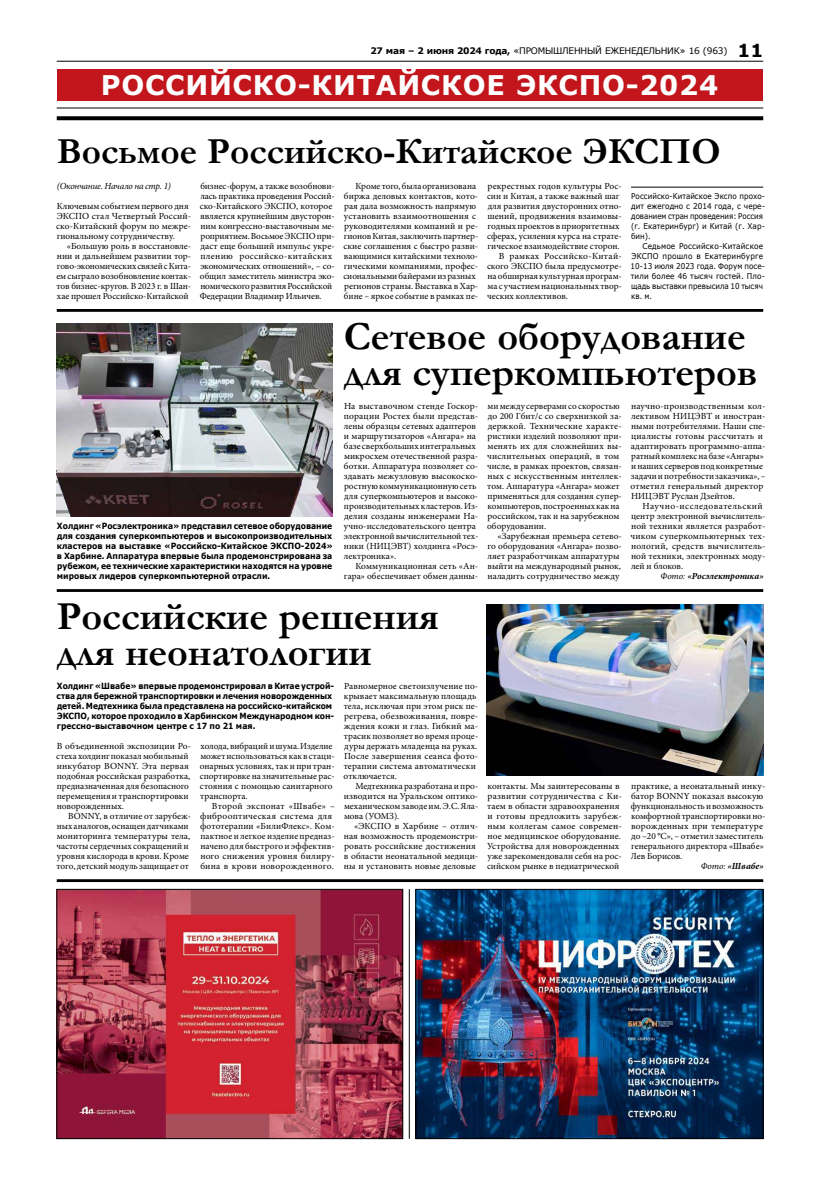
<style>
.page{position:relative;width:820px;height:1191px;background:#fff}
.page>*{position:absolute;margin:0;border:0;box-sizing:border-box;transform-origin:0 0}
.t1{font:700 40px/36px "Garamond";color:#000}
.t2{font:700 37px "Garamond";color:#000}
.t3{font:700 27px "Verdana";letter-spacing:.025em;color:#fff}
.t4{font:9.3px/10px "Minion Pro";letter-spacing:.005em;color:#000}
.t5{font:italic 700 9.3px "Minion Pro";color:#000}
.t6{font:italic 9.3px "Minion Pro";letter-spacing:-.03em;color:#000}
.t7{font:9.3px "Minion Pro";letter-spacing:.025em;color:#000}
.t8{font:9px "Verdana";letter-spacing:-.025em;color:#000}
.t9{font:700 8.5px/10px "Verdana";letter-spacing:-.005em;color:#000;text-align:justify;scale:.9 1}
.t10{font:700 8.5px/10px "Verdana";letter-spacing:-.005em;color:#000;scale:.89 1}
.t11{font:8px/10px "Verdana";letter-spacing:.005em;color:#000;scale:.92 1}
.t12{font:8px/10px "Verdana";letter-spacing:.005em;color:#000;scale:.9 1}
.s1{font-weight:700}
.s2{font-weight:700;font-size:18px}
.s3{font-weight:400}
</style>
<div class="page">
<div style="left:57px;top:69px;width:705px;height:32px;background:#c2151c"></div>
<hr style="left:57px;top:108px;width:706px;height:1px;background:#000">
<svg style="left:57px;top:116px;width:706px;height:4px;background:#101010"></svg>
<hr style="left:57px;top:61px;width:706px;height:1px;background:#000">
<hr style="left:57px;top:309px;width:706px;height:3px;background:#000">
<hr style="left:57px;top:589px;width:706px;height:3px;background:#000">
<hr style="left:57px;top:879px;width:706px;height:3px;background:#000">
<hr style="left:409px;top:889px;width:1px;height:249px;background:#000">
<img style="left:417px;top:891px;width:344px;height:245px">
<div style="left:415px;top:889px;width:348px;height:249px;border:1px solid #000"></div>
<hr style="left:630px;top:187px;width:133px;height:1px;background:#000">
<img style="left:59px;top:891px;width:342px;height:245px">
<div style="left:57px;top:889px;width:346px;height:249px;border:1px solid #000"></div>
<img style="left:486px;top:604px;width:277px;height:171px">
<img style="left:57px;top:323px;width:275px;height:193px">
<p class="t8" style="left:370px;top:44px;width:394px"><span class="s1">27 мая – 2 июня 2024 года,</span> «ПРОМЫШЛЕННЫЙ ЕЖЕНЕДЕЛЬНИК» 16 (963) <span class="s2">11</span></p>
<h3 class="t3" style="left:101px;top:66px;width:618px">РОССИЙСКО-КИТАЙСКОЕ ЭКСПО-2024</h3>
<h2 class="t2" style="left:57px;top:126px;width:665px">Восьмое Российско-Китайское ЭКСПО</h2>
<p class="t6" style="left:57px;top:180px;width:116px">(Окончание. Начало на стр. 1)</p>
<p class="t4" style="left:200px;top:181px;width:136px">бизнес-форум, а также возобнови&shy;лась практика проведения Россий&shy;ско-Китайского ЭКСПО, которое является крупнейшим двусторон&shy;ним конгрессно-выставочным ме&shy;роприятием. Восьмое ЭКСПО при&shy;даст еще больший импульс укре&shy;плению российско-китайских экономических отношений», – со&shy;общил заместитель министра эко&shy;номического развития Российской<br>Федерации Владимир Ильичев.</p>
<p class="t4" style="left:343px;top:181px;width:136px;text-indent:12px">Кроме того, была организована биржа деловых контактов, кото&shy;рая дала возможность напрямую установить взаимоотношения с руководителями компаний и ре&shy;гионов Китая, заключить партнер&shy;ские соглашения с быстро разви&shy;вающимися китайскими техноло&shy;гическими компаниями, профес&shy;сиональными байерами из разных регионов страны. Выставка в Хар&shy;бине – яркое событие в рамках пе-</p>
<p class="t4" style="left:487px;top:181px;width:136px">рекрестных годов культуры Рос-</p>
<p class="t4" style="left:487px;top:191px;width:134px">сии и Китая, а также важный шаг</p>
<p class="t4" style="left:487px;top:201px;width:136px">для развития двусторонних отно-</p>
<p class="t4" style="left:487px;top:211px;width:136px">шений, продвижения взаимовы-</p>
<p class="t4" style="left:487px;top:221px;width:133px">годных проектов в приоритетных</p>
<p class="t4" style="left:487px;top:231px;width:136px">сферах, усиления курса на страте-</p>
<p class="t4" style="left:487px;top:241px;width:134px">гическое взаимодействие сторон.</p>
<p class="t7" style="left:499px;top:250px;width:124px">В рамках Российско-Китай-</p>
<p class="t4" style="left:487px;top:261px;width:136px">ского ЭКСПО была предусмотре-</p>
<p class="t4" style="left:487px;top:271px;width:136px">на обширная культурная програм-</p>
<p class="t4" style="left:487px;top:281px;width:136px">ма с участием национальных твор-</p>
<p class="t4" style="left:487px;top:291px;width:82px">ческих коллективов.</p>
<p class="t12" style="left:631px;top:191px;width:150px">Российско-Китайское Экспо прохо&shy;дит ежегодно с 2014 года, с чере&shy;дованием стран проведения: Россия (г. Екатеринбург) и Китай (г. Хар&shy;бин).</p>
<p class="t11" style="left:630px;top:241px;width:147px;text-indent:12px">Седьмое Российско-Китайское<br>ЭКСПО прошло в Екатеринбурге<br>10-13 июля 2023 года. Форум посе&shy;тили более 46 тысяч гостей. Пло&shy;щадь выставки превысила 10 тысяч кв. м.</p>
<p class="t4" style="left:56px;top:201px;width:136px">Ключевым событием первого дня<br>ЭКСПО стал Четвертый Россий&shy;ско-Китайский форум по межре&shy;гиональному сотрудничеству.</p>
<p class="t4" style="left:56px;top:241px;width:136px;text-align:justify;text-indent:10px">«Большую роль в восстановле&shy;нии и дальнейшем развитии тор&shy;гово-экономических связей с Кита&shy;ем сыграло возобновление контак&shy;тов бизнес-кругов. В 2023 г. в Шан&shy;хае прошел Российско-Китайской</p>
<p class="t9" style="left:57px;top:521px;width:308px">Холдинг «Росэлектроника» представил сетевое оборудование для создания суперкомпьютеров и высокопроизводительных кластеров на выставке «Российско-Китайское ЭКСПО-2024» в Харбине. Аппаратура впервые была продемонстрирована за рубежом, ее технические характеристики находятся на уровне мировых лидеров суперкомпьютерной отрасли.</p>
<h1 class="t1" style="left:344px;top:319px;width:415px">Сетевое оборудование для суперкомпьютеров</h1>
<p class="t4" style="left:344px;top:401px;width:136px">На выставочном стенде Госкор&shy;порации Ростех были представ&shy;лены образцы сетевых адаптеров и маршрутизаторов «Ангара» на базе сверхбольших интегральных микросхем отечественной разра&shy;ботки. Аппаратура позволяет со&shy;здавать межузловую высокоско&shy;ростную коммуникационную сеть для суперкомпьютеров и высоко&shy;производительных кластеров. Из&shy;делия созданы инженерами На&shy;учно-исследовательского центра электронной вычислительной тех&shy;ники (НИЦЭВТ) холдинга «Росэ&shy;лектроника».</p>
<p class="t4" style="left:344px;top:561px;width:136px;text-align:right">Коммуникационная сеть «Ан&shy;гара» обеспечивает обмен данны-</p>
<p class="t4" style="left:487px;top:401px;width:136px">ми между серверами со скоростью до 200 Гбит/с со сверхнизкой за&shy;держкой. Технические характе&shy;ристики изделий позволяют при&shy;менять их для сложнейших вы&shy;числительных операций, в том числе, в рамках проектов, связан&shy;ных с искусственным интеллек&shy;том. Аппаратура «Ангара» может применяться для создания супер&shy;компьютеров, построенных как на российском, так и на зарубежном оборудовании.</p>
<p class="t4" style="left:487px;top:531px;width:136px;text-indent:10px">«Зарубежная премьера сетево&shy;го оборудования «Ангара» позво&shy;ляет разработчикам аппаратуры выйти на международный рынок, наладить сотрудничество между</p>
<p class="t4" style="left:630px;top:401px;width:136px">научно-производственным кол&shy;лективом НИЦЭВТ и иностран&shy;ными потребителями. Наши спе&shy;циалисты готовы рассчитать и адаптировать программно-аппа&shy;ратный комплекс на базе «Ангары» и наших серверов под конкретные задачи и потребности заказчика», – отметил генеральный директор<br>НИЦЭВТ Руслан Дзейтов.</p>
<p class="t4" style="left:630px;top:501px;width:136px;text-indent:12px">Научно-исследовательский центр электронной вычислитель&shy;ной техники является разработ&shy;чиком суперкомпьютерных тех&shy;нологий, средств вычислитель&shy;ной техники, электронных моду&shy;лей и блоков.</p>
<p class="t5" style="left:660px;top:569px;width:105px"><span class="s3">Фото:</span> «Росэлектроника»</p>
<h1 class="t1" style="left:57px;top:599px;width:383px">Российские решения для неонатологии</h1>
<p class="t10" style="left:57px;top:681px;width:313px">Холдинг «Швабе» впервые продемонстрировал в Китае устрой&shy;ства для бережной транспортировки и лечения новорожденных детей. Медтехника была представлена на российско-китайском ЭКСПО, которое проходило в Харбинском Международном кон&shy;грессно-выставочном центре с 17 по 21 мая.</p>
<p class="t4" style="left:56px;top:741px;width:136px">В объединенной экспозиции Ро&shy;стеха холдинг показал мобильный инкубатор BONNY. Эта первая подобная российская разработка, предназначенная для безопасного перемещения и транспортировки новорожденных.</p>
<p class="t4" style="left:56px;top:811px;width:136px;text-indent:12px">BONNY, в отличие от зарубеж&shy;ных аналогов, оснащен датчиками мониторинга температуры тела, частоты сердечных сокращений и уровня кислорода в крови. Кроме того, детский модуль защищает от</p>
<p class="t4" style="left:343px;top:681px;width:136px">Равномерное светоизлучение по&shy;крывает максимальную площадь тела, исключая при этом риск пе&shy;регрева, обезвоживания, повре&shy;ждения кожи и глаз. Гибкий ма&shy;трасик позволяет во время проце&shy;дуры держать младенца на руках.<br>После завершения сеанса фото&shy;терапии система автоматически отключается.</p>
<p class="t4" style="left:344px;top:781px;width:136px;text-align:justify;text-indent:11px">Медтехника разработана и про&shy;изводится на Уральском оптико&shy;механическом заводе им. Э.С. Яла&shy;мова (УОМЗ).</p>
<p class="t4" style="left:344px;top:821px;width:136px;text-indent:10px">«ЭКСПО в Харбине – отлич&shy;ная возможность продемонстри&shy;ровать российские достижения в области неонатальной медици&shy;ны и установить новые деловые</p>
<p class="t4" style="left:200px;top:741px;width:136px">холода, вибраций и шума. Изделие может использоваться как в стаци&shy;онарных условиях, так и при тран&shy;спортировке на значительные рас&shy;стояния с помощью санитарного транспорта.</p>
<p class="t4" style="left:200px;top:801px;width:136px;text-indent:12px">Второй экспонат «Швабе» – фиброоптическая система для фототерапии «БилиФлекс». Ком&shy;пактное и легкое изделие предназ&shy;начено для быстрого и эффектив&shy;ного снижения уровня билиру&shy;бина в крови новорожденного.</p>
<p class="t4" style="left:487px;top:781px;width:136px">контакты. Мы заинтересованы в развитии сотрудничества с Ки&shy;таем в области здравоохранения и готовы предложить зарубеж&shy;ным коллегам самое современ&shy;ное медицинское оборудование.<br>Устройства для новорожденных уже зарекомендовали себя на рос&shy;сийском рынке в педиатрической</p>
<p class="t4" style="left:630px;top:781px;width:136px">практике, а неонатальный инку-</p>
<p class="t4" style="left:630px;top:791px;width:134px">батор BONNY показал высокую</p>
<p class="t4" style="left:630px;top:801px;width:134px">функциональность и возможность</p>
<p class="t4" style="left:630px;top:811px;width:136px">комфортной транспортировки но-</p>
<p class="t4" style="left:631px;top:821px;width:133px">ворожденных при температуре</p>
<p class="t4" style="left:631px;top:831px;width:134px">до –20 °С», – отметил заместитель</p>
<p class="t4" style="left:630px;top:841px;width:134px">генерального директора «Швабе»</p>
<p class="t4" style="left:630px;top:851px;width:53px">Лев Борисов.</p>
<p class="t5" style="left:700px;top:859px;width:64px"><span class="s3">Фото:</span> «Швабе»</p>
</div>
